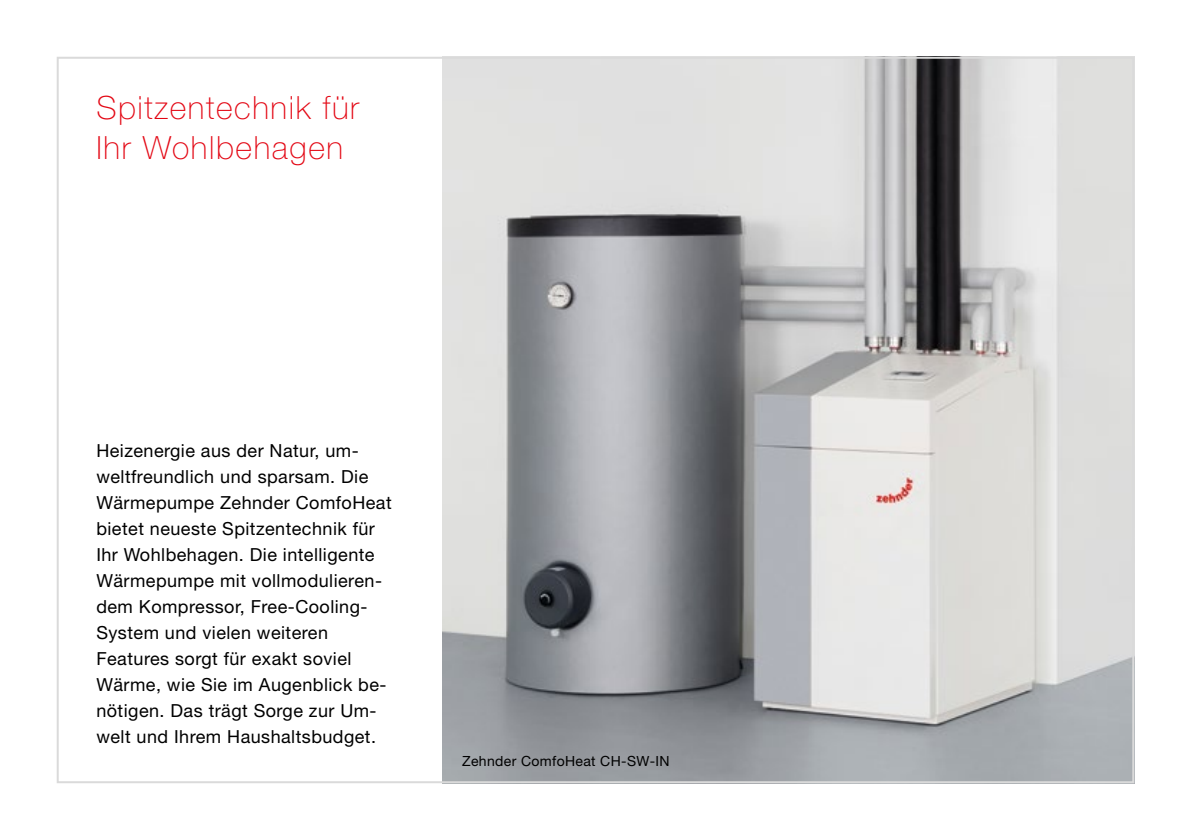
<style>
.page{position:relative;width:1191px;height:840px;background:#fff}
.page>*{position:absolute;margin:0;border:0;box-sizing:border-box;transform-origin:0 0}
.t1{font:100 32px/40px "Helvetica Neue LT Pro";letter-spacing:.05em;color:#e30613}
.t2{font:18px/26px "Helvetica Neue LT Pro";letter-spacing:.025em;color:#000}
.t3{font:14px "Helvetica Neue LT Pro";letter-spacing:.025em;color:#000}
</style>
<div class="page">
<img style="left:442px;top:60px;width:689px;height:719px">
<h1 class="t1" style="left:96px;top:88px;width:264px">Spitzentechnik für<br>Ihr Wohlbehagen</h1>
<p class="t2" style="left:96px;top:437px;width:297px">Heizenergie aus der Natur, um&shy;weltfreundlich und sparsam. Die<br>Wärmepumpe Zehnder ComfoHeat bietet neueste Spitzentechnik für<br>Ihr Wohlbehagen. Die intelligente<br>Wärmepumpe mit vollmodulieren&shy;dem Kompressor, Free-Cooling-<br>System und vielen weiteren<br>Features sorgt für exakt soviel<br>Wärme, wie Sie im Augenblick be&shy;nötigen. Das trägt Sorge zur Um&shy;welt und Ihrem Haushaltsbudget.</p>
<p class="t3" style="left:462px;top:752px;width:209px">Zehnder ComfoHeat CH-SW-IN</p>
</div>
